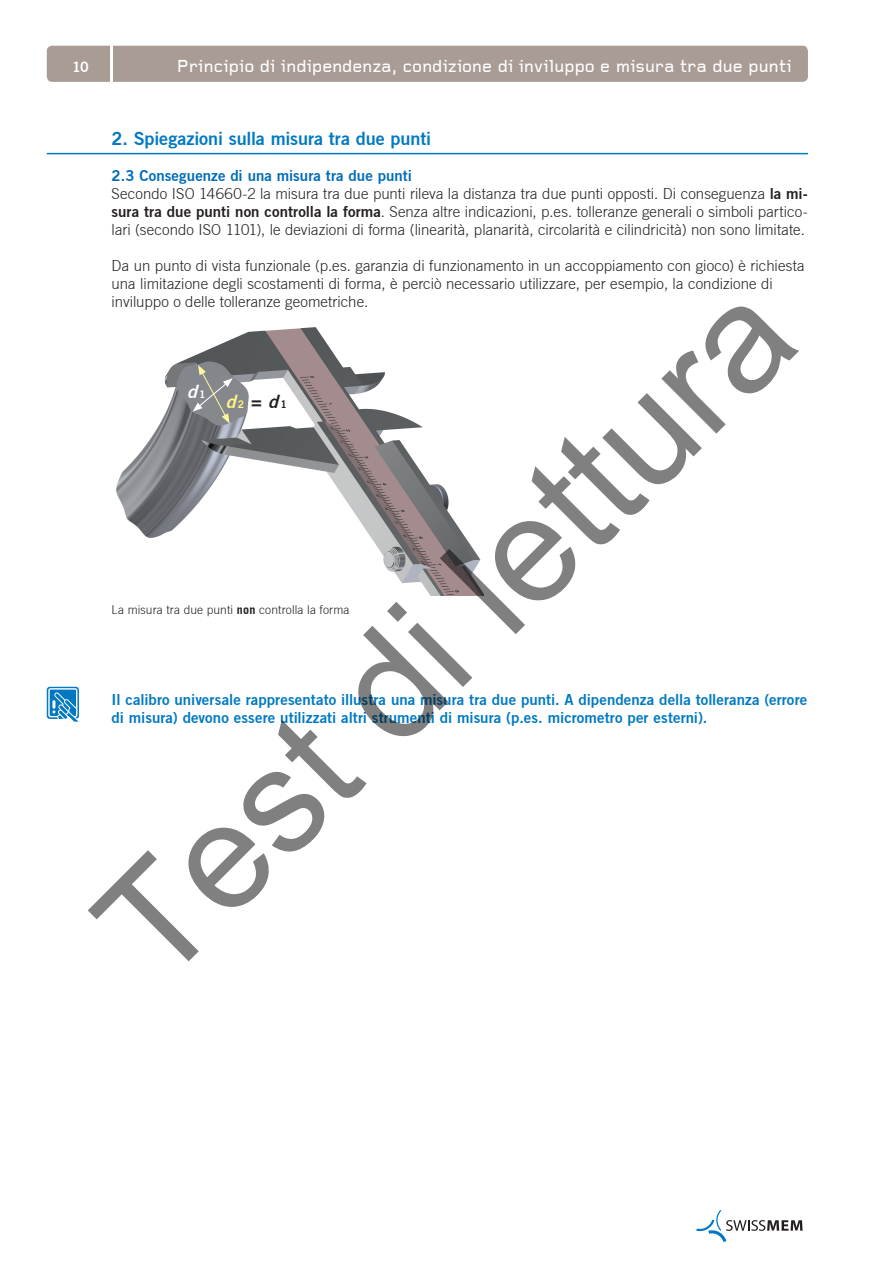
<style>
.page{position:relative;width:893px;height:1263px;background:#fff}
.page>*{position:absolute;margin:0;border:0;box-sizing:border-box;transform-origin:0 0}
.t1{font:150px "Arial";color:rgb(0 0 0/.5)}
.t2{font:500 18px "Foundry Gridnik";letter-spacing:-.01em;color:#fff}
.t3{font:18px "Trade Gothic Bold Two";letter-spacing:-.005em;color:#0079c2}
.t4{font:italic 18px "Trade Gothic Bold Two";color:#fff685}
.t5{font:italic 18px "Trade Gothic Bold Two";color:#fff}
.t6{font:300 15px/18.1px "Trade Gothic";letter-spacing:.005em;color:#231f20;text-align:justify}
.t7{font:15px/18.1px "Trade Gothic Bold Two";letter-spacing:.005em;color:#0079c2}
.t8{font:15px "Trade Gothic Bold Two";letter-spacing:.005em;color:#006cb7}
.t9{font:14.25px "Trade Gothic Bold Two";color:#fff}
.t10{font:300 12px "Trade Gothic";letter-spacing:.015em;color:#231f20}
.s1{font-family:"Trade Gothic Bold Two";font-weight:400}
.s2{font-style:normal;font-size:10.5px}
.s3{font-style:normal;color:#231f20}
.s4{color:#231f20}
.s5{font-style:normal;font-size:10.5px;color:#231f20}
.s6{font-weight:700}
</style>
<div class="page">
<div style="left:47px;top:46px;width:761px;height:36px;background:#a89c95;border-radius:5px"></div>
<hr style="left:111px;top:36px;width:2px;height:54px;background:#fff">
<svg style="left:696px;top:1210px;width:107px;height:32px"></svg>
<hr style="left:47px;top:153px;width:761px;height:1px;background:#0079c2">
<img style="left:116px;top:327px;width:368px;height:269px">
<svg style="left:193px;top:365px;width:40px;height:59px;background:#8d8e8e"></svg>
<svg style="left:47px;top:687px;width:32px;height:35px"></svg>
<p class="t9" style="left:72px;top:58px;width:18px">10</p>
<p class="t2" style="left:176px;top:57px;width:617px">Principio di indipendenza, condizione di inviluppo e misura tra due punti</p>
<p class="t3" style="left:112px;top:127px;width:321px">2. Spiegazioni sulla misura tra due punti</p>
<p class="t8" style="left:112px;top:166px;width:302px">2.3 Conseguenze di una misura tra due punti</p>
<p class="t6" style="left:112px;top:184px;width:698px">Secondo ISO 14660-2 la misura tra due punti rileva la distanza tra due punti opposti. Di conseguenza <span class="s1">la mi&shy;sura tra due punti non controlla la forma</span>. Senza altre indicazioni, p.es. tolleranze generali o simboli partico&shy;lari (secondo ISO 1101), le deviazioni di forma (linearità, planarità, circolarità e cilindricità) non sono limitate.</p>
<p class="t6" style="left:112px;top:256px;width:695px;text-align:left">Da un punto di vista funzionale (p.es. garanzia di funzionamento in un accoppiamento con gioco) è richiesta una limitazione degli scostamenti di forma, è perciò necessario utilizzare, per esempio, la condizione di inviluppo o delle tolleranze geometriche.</p>
<h1 class="t1" style="left:51px;top:878px;width:910px;rotate:-45deg">Test di lettura</h1>
<p class="t5" style="left:187px;top:380px;width:21px">d<span class="s2">1</span></p>
<p class="t4" style="left:225px;top:391px;width:63px">d<span class="s2">2</span> <span class="s3">=</span> <span class="s4">d</span><span class="s5">1</span></p>
<p class="t10" style="left:112px;top:603px;width:239px">La misura tra due punti <span class="s6">non</span> controlla la forma</p>
<p class="t7" style="left:112px;top:690px;width:697px">Il calibro universale rappresentato illustra una misura tra due punti. A dipendenza della tolleranza (errore di misura) devono essere utilizzati altri strumenti di misura (p.es. micrometro per esterni).</p>
</div>
